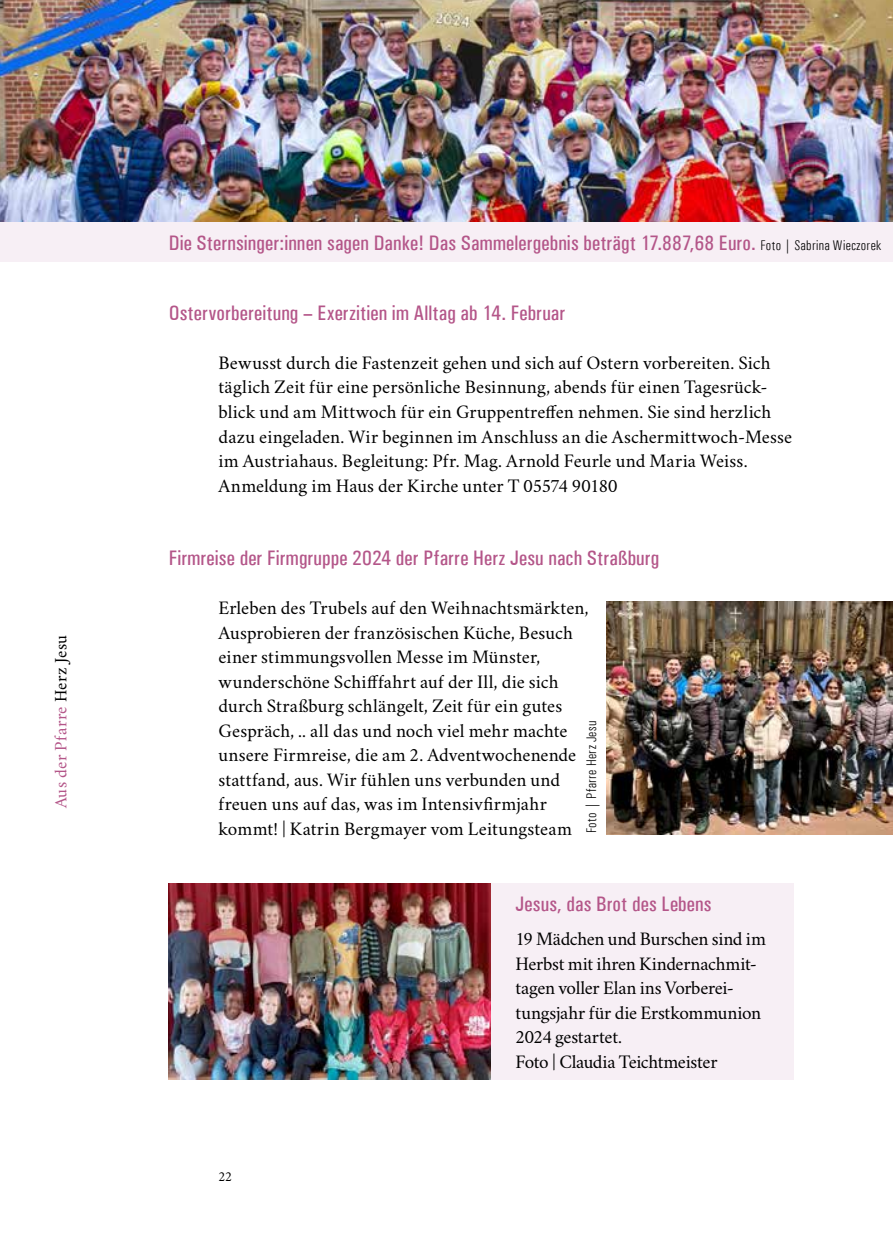
<style>
.page{position:relative;width:893px;height:1241px;background:#fff}
.page>*{position:absolute;margin:0;border:0;box-sizing:border-box;transform-origin:0 0}
.t1{font:500 condensed 21px "Univers";letter-spacing:.005em;color:#b45689}
.t2{font:19.25px/24.5px "Crimson";color:#000}
.t3{font:17.5px "Crimson";letter-spacing:.02em;color:#b45689}
.t4{font:300 condensed 14px "Univers";letter-spacing:.035em;color:#000}
.t5{font:14px "Crimson";color:#000}
.s1{color:#000}
.s2{font-weight:300;font-size:14px;color:#000}
</style>
<div class="page">
<div style="left:491px;top:883px;width:303px;height:196px;background:#f7eff5"></div>
<img style="left:169px;top:883px;width:322px;height:196px">
<img style="left:0;top:0;width:893px;height:222px">
<div style="left:0;top:222px;width:893px;height:39px;background:#f7eff5"></div>
<img style="left:607px;top:601px;width:286px;height:233px">
<p class="t3" style="left:47px;top:808px;width:175px;rotate:-90deg">Aus der Pfarre <span class="s1">Herz Jesu</span></p>
<p class="t1" style="left:169px;top:231px;width:714px">Die Sternsinger:innen sagen Danke! Das Sammelergebnis beträgt 17.887,68 Euro. <span class="s2">Foto | Sabrina Wieczorek</span></p>
<p class="t1" style="left:169px;top:300px;width:398px">Ostervorbereitung – Exerzitien im Alltag ab 14. Februar</p>
<p class="t2" style="left:218px;top:348px;width:575px">Bewusst durch die Fastenzeit gehen und sich auf Ostern vorbereiten. Sich täglich Zeit für eine persönliche Besinnung, abends für einen Tagesrück&shy;blick und am Mittwoch für ein Gruppentreffen nehmen. Sie sind herzlich dazu eingeladen. Wir beginnen im Anschluss an die Aschermittwoch-Messe im Austriahaus. Begleitung: Pfr. Mag. Arnold Feurle und Maria Weiss.<br>Anmeldung im Haus der Kirche unter T 05574 90180</p>
<p class="t1" style="left:169px;top:545px;width:492px">Firmreise der Firmgruppe 2024 der Pfarre Herz Jesu nach Straßburg</p>
<p class="t2" style="left:218px;top:593px;width:372px">Erleben des Trubels auf den Weihnachtsmärkten, Ausprobieren der französischen Küche, Besuch einer stimmungsvollen Messe im Münster, wunderschöne Schifffahrt auf der Ill, die sich durch Straßburg schlängelt, Zeit für ein gutes Gespräch, .. all das und noch viel mehr machte unsere Firmreise, die am 2. Adventwochenende stattfand, aus. Wir fühlen uns verbunden und freuen uns auf das, was im Intensivfirmjahr kommt! | Katrin Bergmayer vom Leitungsteam</p>
<p class="t4" style="left:583px;top:832px;width:114px;rotate:-90deg">Foto | Pfarre Herz Jesu</p>
<p class="t5" style="left:218px;top:1164px;width:15px">22</p>
<p class="t1" style="left:515px;top:891px;width:198px">Jesus, das Brot des Lebens</p>
<p class="t2" style="left:515px;top:924px;width:252px">19 Mädchen und Burschen sind im<br>Herbst mit ihren Kindernachmit&shy;tagen voller Elan ins Vorberei&shy;tungsjahr für die Erstkommunion<br>2024 gestartet.<br>Foto | Claudia Teichtmeister</p>
</div>
